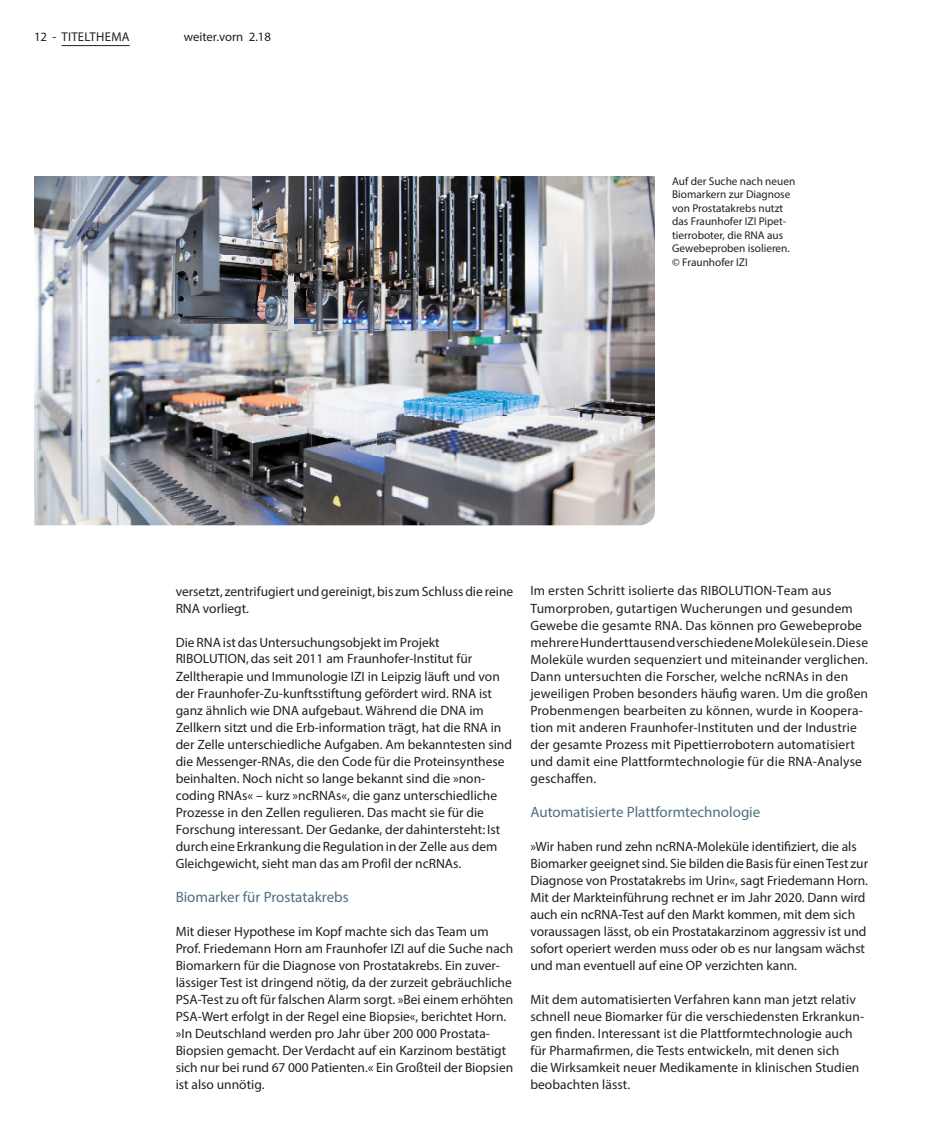
<style>
.page{position:relative;width:936px;height:1140px;background:#fff}
.page>*{position:absolute;margin:0;border:0;box-sizing:border-box;transform-origin:0 0}
.Zwischenüberschrift{font:15px "Myriad Pro";color:#4d7182}
.Fließtext{font:13.5px/17px "Myriad Pro";color:#231f20}
.t1{font:12.75px "Myriad Pro";color:#231f20}
.t2{font:12.75px "Myriad Pro";letter-spacing:.02em;color:#231f20}
.BU{font:11.25px/13.5px "Myriad Pro";color:#231f20}
</style>
<div class="page">
<hr style="left:61px;top:45px;width:69px;height:1px;background:#231f20">
<img style="left:34px;top:176px;width:621px;height:349px">
<p class="t2" style="left:34px;top:29px;width:97px">12 - TITELTHEMA</p>
<p class="t1" style="left:184px;top:29px;width:89px">weiter.vorn 2.18</p>
<p class="BU" style="left:672px;top:174px;width:125px">Auf der Suche nach neuen<br>Biomarkern zur Diagnose von Prostatakrebs nutzt das Fraunhofer IZI Pipet&shy;tierroboter, die RNA aus<br>Gewebeproben isolieren. © Fraunhofer IZI</p>
<p class="Fließtext" style="left:176px;top:582px;width:339px">versetzt, zentrifugiert und gereinigt, bis zum Schluss die reine<br>RNA vorliegt.</p>
<p class="Fließtext" style="left:176px;top:633px;width:338px">Die RNA ist das Untersuchungsobjekt im Projekt RIBOLUTION, das seit 2011 am Fraunhofer-Institut für Zelltherapie und Immunologie IZI in Leipzig läuft und von der Fraunhofer-Zu-kunftsstiftung gefördert wird. RNA ist ganz ähnlich wie DNA aufgebaut. Während die DNA im Zellkern sitzt und die Erb-information trägt, hat die RNA in der Zelle unterschiedliche Aufgaben. Am bekanntesten sind die Messenger-RNAs, die den Code für die Proteinsynthese beinhalten. Noch nicht so lange bekannt sind die »non&shy;coding RNAs« – kurz »ncRNAs«, die ganz unterschiedliche Prozesse in den Zellen regulieren. Das macht sie für die Forschung interessant. Der Gedanke, der dahintersteht: Ist durch eine Erkrankung die Regulation in der Zelle aus dem Gleichgewicht, sieht man das am Profil der ncRNAs.</p>
<p class="Zwischenüberschrift" style="left:176px;top:887px;width:174px">Biomarker für Prostatakrebs</p>
<p class="Fließtext" style="left:176px;top:922px;width:339px">Mit dieser Hypothese im Kopf machte sich das Team um Prof. Friedemann Horn am Fraunhofer IZI auf die Suche nach Biomarkern für die Diagnose von Prostatakrebs. Ein zuver&shy;lässiger Test ist dringend nötig, da der zurzeit gebräuchliche PSA-Test zu oft für falschen Alarm sorgt. »Bei einem erhöhten PSA-Wert erfolgt in der Regel eine Biopsie«, berichtet Horn. »In Deutschland werden pro Jahr über 200 000 Prostata-Biopsien gemacht. Der Verdacht auf ein Karzinom bestätigt sich nur bei rund 67 000 Patienten.« Ein Großteil der Biopsien ist also unnötig.</p>
<p class="Fließtext" style="left:530px;top:581px;width:339px">Im ersten Schritt isolierte das RIBOLUTION-Team aus Tumorproben, gutartigen Wucherungen und gesundem Gewebe die gesamte RNA. Das können pro Gewebeprobe mehrereHunderttausend verschiedene Moleküle sein. Diese Moleküle wurden sequenziert und miteinander verglichen.<br>Dann untersuchten die Forscher, welche ncRNAs in den jeweiligen Proben besonders häufig waren. Um die großen Probenmengen bearbeiten zu können, wurde in Koopera&shy;tion mit anderen Fraunhofer-Instituten und der Industrie der gesamte Prozess mit Pipettierrobotern automatisiert und damit eine Plattformtechnologie für die RNA-Analyse geschaffen.</p>
<p class="Zwischenüberschrift" style="left:530px;top:802px;width:231px">Automatisierte Plattformtechnologie</p>
<p class="Fließtext" style="left:530px;top:837px;width:339px">»Wir haben rund zehn ncRNA-Moleküle identifiziert, die als Biomarker geeignet sind. Sie bilden die Basis für einen Test zur Diagnose von Prostatakrebs im Urin«, sagt Friedemann Horn.<br>Mit der Markteinführung rechnet er im Jahr 2020. Dann wird auch ein ncRNA-Test auf den Markt kommen, mit dem sich voraussagen lässt, ob ein Prostatakarzinom aggressiv ist und sofort operiert werden muss oder ob es nur langsam wächst und man eventuell auf eine OP verzichten kann.</p>
<p class="Fließtext" style="left:530px;top:990px;width:335px">Mit dem automatisierten Verfahren kann man jetzt relativ schnell neue Biomarker für die verschiedensten Erkrankun&shy;gen finden. Interessant ist die Plattformtechnologie auch für Pharmafirmen, die Tests entwickeln, mit denen sich<br>die Wirksamkeit neuer Medikamente in klinischen Studien beobachten lässt.</p>
</div>
